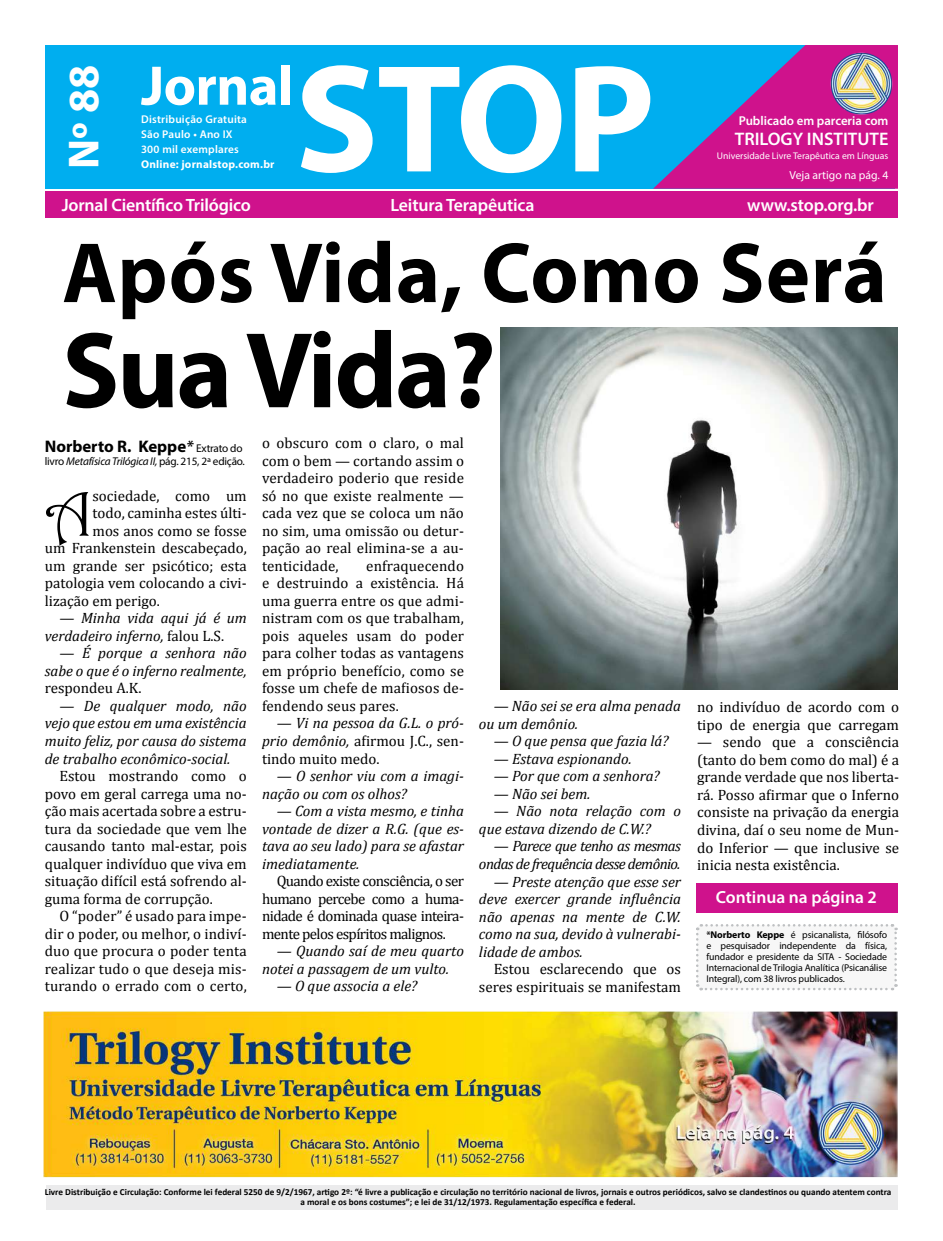
<style>
.page{position:relative;width:943px;height:1241px;background:#fff}
.page>*{position:absolute;margin:0;border:0;box-sizing:border-box;transform-origin:0 0}
.t1{font:700 154.75px "Myriad Pro";color:#fff}
.t2{font:700 108.75px "Myriad Pro";letter-spacing:-.02em;color:#000}
.t3{font:700 86.25px "Myriad Pro";letter-spacing:.01em;color:#000}
.t4{font:63.88px "Harrington";color:#000}
.t5{font:700 56.25px "Myriad Pro";letter-spacing:-.01em;color:#fff}
.t6{font:700 43.62px "Myriad Pro";color:#fff}
.t7{font:600 18.25px "Myriad Pro";color:#fff}
.t8{font:600 17.88px "Myriad Pro";letter-spacing:-.01em;color:#fff}
.t9{font:600 17.5px "Myriad Pro";color:#fff}
.t10{font:700 16.75px "Myriad Pro";color:#000}
.t11{font:15px/17.5px "Cambria";color:#000;text-align:justify}
.t12{font:italic 15px/17.5px "Cambria";color:#000}
.t13{font:italic 15px/17.5px "Cambria";letter-spacing:-.04em;color:#000;text-align:right}
.t14{font:600 12.88px "Myriad Pro";color:#fff}
.t15{font:11.62px "Myriad Pro";color:#fff}
.t16{font:600 11.25px/15px "Myriad Pro";letter-spacing:.02em;color:#fff}
.t17{font:11.25px "Myriad Pro";letter-spacing:-.02em;color:#000}
.t18{font:700 11.25px "Myriad Pro";letter-spacing:.02em;color:#fff}
.t19{font:9.88px/11px "Myriad Pro";letter-spacing:-.01em;color:#000;text-align:justify}
.t20{font:9.62px "Myriad Pro";color:#fff}
.t21{font:700 9.25px/9.2px "Calibri";color:#000;text-align:center}
.s1{font-weight:600;font-style:italic}
.s2{font-weight:400;font-size:11.25px}
.s3{font-style:italic}
.s4{font-style:normal}
.s5{font-weight:600}
.s6{font-weight:700}
</style>
<div class="page">
<div style="left:45px;top:191px;width:852px;height:27px;background:#cf128c"></div>
<div style="left:46px;top:1184px;width:852px;height:25px;background:#ebebec"></div>
<div style="left:45px;top:45px;width:849px;height:144px;background:#00aeef"></div>
<svg style="left:653px;top:45px;width:245px;height:144px"></svg>
<img style="left:829px;top:51px;width:64px;height:63px">
<div style="left:696px;top:883px;width:202px;height:29px;background:#cf128c"></div>
<svg style="left:696px;top:924px;width:202px;height:67px"></svg>
<img style="left:44px;top:1011px;width:854px;height:165px">
<img style="left:500px;top:327px;width:397px;height:362px">
<h3 class="t6" style="left:55px;top:169px;width:106px;rotate:-90deg">Nº 88</h3>
<h3 class="t5" style="left:141px;top:49px;width:154px">Jornal</h3>
<p class="t16" style="left:141px;top:112px;width:107px">Distribuição Gratuita<br>São Paulo • Ano IX<br>300 mil exemplares</p>
<p class="t18" style="left:141px;top:157px;width:135px">Online: jornalstop.com.br</p>
<h1 class="t1" style="left:295px;top:18px;width:362px">STOP</h1>
<p class="t14" style="left:738px;top:113px;width:151px">Publicado em parceria com</p>
<p class="t20" style="left:717px;top:150px;width:173px">Universidade Livre Terapêutica em Línguas</p>
<p class="t7" style="left:734px;top:127px;width:155px">TRILOGY INSTITUTE</p>
<p class="t15" style="left:789px;top:168px;width:100px">Veja artigo na pág. 4</p>
<p class="t8" style="left:62px;top:193px;width:191px">Jornal Científico Trilógico</p>
<p class="t8" style="left:390px;top:193px;width:145px">Leitura Terapêutica</p>
<p class="t8" style="left:747px;top:193px;width:128px">www.stop.org.br</p>
<h3 class="t3" style="left:62px;top:217px;width:826px">Após Vida, Como Será</h3>
<h2 class="t2" style="left:62px;top:299px;width:435px">Sua Vida?</h2>
<p class="t10" style="left:45px;top:435px;width:199px">Norberto R. Keppe<span class="s1">*</span> <span class="s2">Extrato do</span></p>
<p class="t17" style="left:45px;top:454px;width:202px">livro <span class="s3">Metafísica Trilógica II,</span> pág. 215, 2ª edição.</p>
<h3 class="t4" style="left:45px;top:475px;width:49px">A</h3>
<p class="t11" style="left:92px;top:486px;width:156px">sociedade, como um</p>
<p class="t11" style="left:92px;top:504px;width:156px">todo, caminha estes últi-</p>
<p class="t11" style="left:92px;top:522px;width:156px">mos anos como se fosse</p>
<p class="t11" style="left:45px;top:539px;width:203px">um Frankenstein descabeçado,</p>
<p class="t11" style="left:45px;top:557px;width:203px">um grande ser psicótico; esta</p>
<p class="t11" style="left:45px;top:574px;width:203px">patologia vem colocando a civi-</p>
<p class="t11" style="left:45px;top:592px;width:117px">lização em perigo.</p>
<p class="t12" style="left:45px;top:608px;width:203px;text-indent:15px">— Minha vida aqui já é um verdadeiro inferno, <span class="s4">falou L.S.</span></p>
<p class="t12" style="left:45px;top:643px;width:203px;text-align:right">— É porque a senhora não sabe o que é o inferno realmente,</p>
<p class="t11" style="left:45px;top:679px;width:98px">respondeu A.K.</p>
<p class="t12" style="left:45px;top:696px;width:203px;text-align:justify;text-indent:15px">— De qualquer modo, não vejo que estou em uma existência muito feliz, por causa do sistema de trabalho econômico-social.</p>
<p class="t11" style="left:45px;top:767px;width:203px;text-indent:15px">Estou mostrando como o povo em geral carrega uma no&shy;ção mais acertada sobre a estru&shy;tura da sociedade que vem lhe causando tanto mal-estar, pois qualquer indivíduo que viva em situação difícil está sofrendo al&shy;guma forma de corrupção.</p>
<p class="t11" style="left:45px;top:907px;width:203px;text-indent:15px">O “poder” é usado para impe&shy;dir o poder, ou melhor, o indiví&shy;duo que procura o poder tenta realizar tudo o que deseja mis&shy;turando o errado com o certo,</p>
<p class="t11" style="left:262px;top:434px;width:203px">o obscuro com o claro, o mal com o bem — cortando assim o verdadeiro poderio que reside só no que existe realmente — cada vez que se coloca um não no sim, uma omissão ou detur&shy;pação ao real elimina-se a au&shy;tenticidade,</p>
<p class="t11" style="left:262px;top:557px;width:203px;text-indent:104px">enfraquecendo e destruindo a existência. Há uma guerra entre os que admi&shy;nistram com os que trabalham, pois aqueles usam do poder para colher todas as vantagens em próprio benefício, como se fosse um chefe de mafiosos de&shy;fendendo seus pares.</p>
<p class="t12" style="left:262px;top:713px;width:203px;text-align:justify;text-indent:15px">— Vi na pessoa da G.L. o pró&shy;prio demônio, <span class="s4">afirmou J.C., sen&shy;tindo muito medo.</span></p>
<p class="t12" style="left:262px;top:766px;width:203px;text-indent:15px">— O senhor viu com a imagi&shy;nação ou com os olhos?</p>
<p class="t12" style="left:262px;top:801px;width:203px;text-align:justify;text-indent:15px">— Com a vista mesmo, e tinha vontade de dizer a R.G. (que es&shy;tava ao seu lado) para se afastar imediatamente.</p>
<p class="t11" style="left:262px;top:872px;width:203px;text-indent:15px">Quando existe consciência, o ser humano percebe como a huma&shy;nidade é dominada quase inteira&shy;mente pelos espíritos malignos.</p>
<p class="t12" style="left:262px;top:941px;width:203px;text-indent:15px">— Quando saí de meu quarto notei a passagem de um vulto.</p>
<p class="t12" style="left:277px;top:976px;width:142px">— O que associa a ele?</p>
<p class="t12" style="left:479px;top:696px;width:203px;text-indent:15px">— Não sei se era alma penada ou um demônio.</p>
<p class="t12" style="left:493px;top:731px;width:176px">— O que pensa que fazia lá?</p>
<p class="t12" style="left:493px;top:749px;width:139px">— Estava espionando.</p>
<p class="t12" style="left:493px;top:766px;width:167px">— Por que com a senhora?</p>
<p class="t12" style="left:493px;top:784px;width:98px">— Não sei bem.</p>
<p class="t12" style="left:479px;top:801px;width:203px;text-indent:15px">— Não nota relação com o que estava dizendo de C.W.?</p>
<p class="t13" style="left:479px;top:836px;width:203px">— Parece que tenho as mesmas ondas de frequência desse demônio.</p>
<p class="t12" style="left:479px;top:871px;width:203px;text-align:justify;text-indent:15px">— Preste atenção que esse ser deve exercer grande influência não apenas na mente de C.W. como na sua, devido à vulnerabi&shy;lidade de ambos.</p>
<p class="t11" style="left:479px;top:960px;width:203px;text-align:right">Estou esclarecendo que os seres espirituais se manifestam</p>
<p class="t11" style="left:697px;top:698px;width:203px">no indivíduo de acordo com o tipo de energia que carregam</p>
<p class="t11" style="left:697px;top:733px;width:203px">— sendo que a consciência (tanto do bem como do mal) é a grande verdade que nos liberta&shy;rá. Posso afirmar que o Inferno consiste na privação da energia divina, daí o seu nome de Mun&shy;do Inferior — que inclusive se inicia nesta existência.</p>
<p class="t9" style="left:716px;top:885px;width:162px">Continua na página 2</p>
<p class="t19" style="left:706px;top:928px;width:182px"><span class="s5">*</span><span class="s6">Norberto Keppe</span> é psicanalista, filósofo e pesquisador independente da física, fundador e presidente da SITA - Sociedade Internacional de Trilogia Analítica (Psicanálise Integral), com 38 livros publicados.</p>
<p class="t21" style="left:45px;top:1187px;width:848px">Livre Distribuição e Circulação: Conforme lei federal 5250 de 9/2/1967, artigo 2º: “é livre a publicação e circulação no território nacional de livros, jornais e outros periódicos, salvo se clandestinos ou quando atentem contra a moral e os bons costumes”; e lei de 31/12/1973. Regulamentação específica e federal.</p>
</div>
